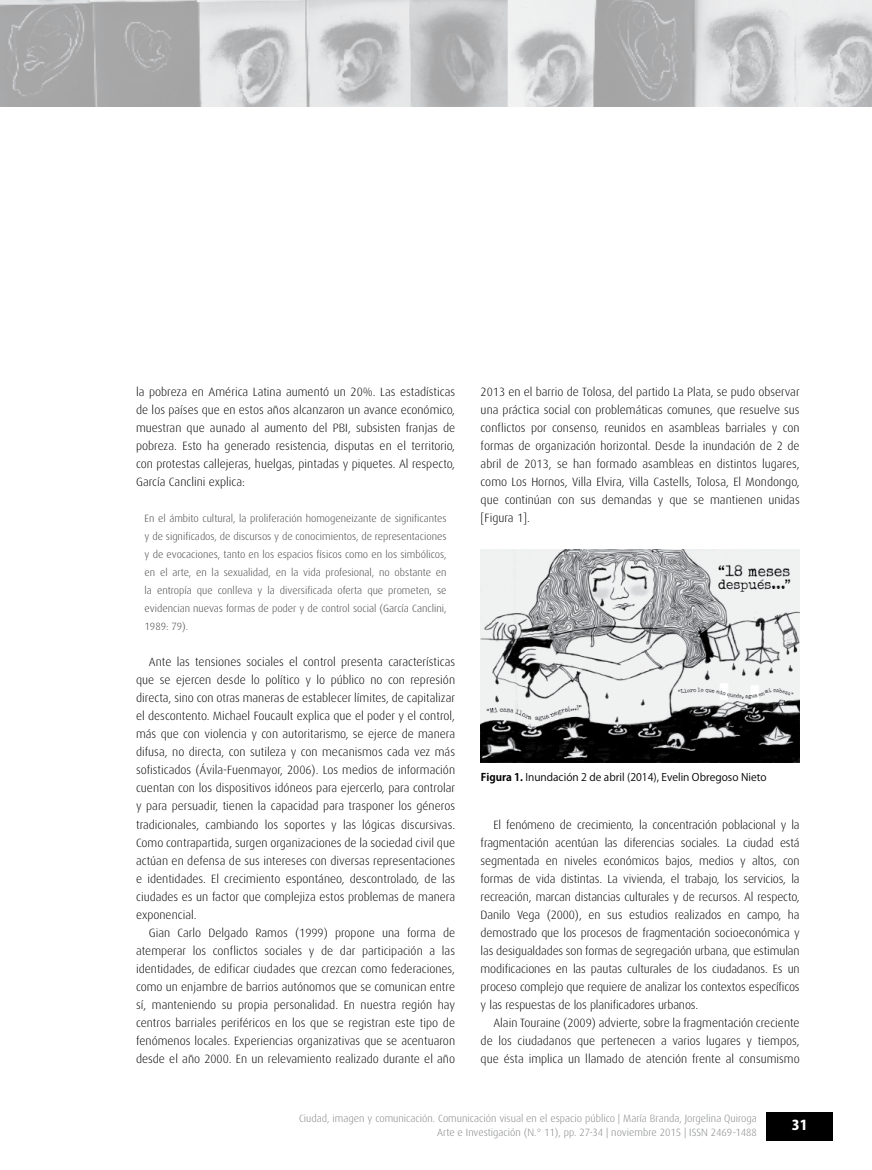
<style>
.page{position:relative;width:872px;height:1170px;background:#fff}
.page>*{position:absolute;margin:0;border:0;box-sizing:border-box;transform-origin:0 0}
.t1{font:800 13.5px "Koz Go Pro";color:#fff}
.t2{font:300 12px/18px "Dax";color:#000;text-align:justify}
.t3{font:300 10.5px/18px "Dax";color:#414042;text-align:justify}
.t4{font:300 10.5px/13.5px "Dax";color:#808285;text-align:right}
.t5{font:10.5px "Koz Go Pro";color:#000}
.s1{font-weight:700}
</style>
<div class="page">
<img style="left:0;top:0;width:872px;height:107px">
<div style="left:766px;top:1111px;width:67px;height:29px;background:#000"></div>
<img style="left:481px;top:550px;width:318px;height:212px">
<p class="t2" style="left:136px;top:383px;width:320px">la pobreza en América Latina aumentó un 20%. Las estadísticas de los países que en estos años alcanzaron un avance económico, muestran que aunado al aumento del PBI, subsisten franjas de pobreza. Esto ha generado resistencia, disputas en el territorio, con protestas callejeras, huelgas, pintadas y piquetes. Al respecto, García Canclini explica:</p>
<p class="t3" style="left:145px;top:509px;width:303px">En el ámbito cultural, la proliferación homogeneizante de significantes y de significados, de discursos y de conocimientos, de representaciones y de evocaciones, tanto en los espacios físicos como en los simbólicos, en el arte, en la sexualidad, en la vida profesional, no obstante en la entropía que conlleva y la diversificada oferta que prometen, se evidencian nuevas formas de poder y de control social (García Canclini, 1989: 79).</p>
<p class="t2" style="left:136px;top:653px;width:320px;text-indent:13px">Ante las tensiones sociales el control presenta características que se ejercen desde lo político y lo público no con represión directa, sino con otras maneras de establecer límites, de capitalizar el descontento. Michael Foucault explica que el poder y el control, más que con violencia y con autoritarismo, se ejerce de manera difusa, no directa, con sutileza y con mecanismos cada vez más sofisticados (Ávila-Fuenmayor, 2006). Los medios de información cuentan con los dispositivos idóneos para ejercerlo, para controlar y para persuadir, tienen la capacidad para trasponer los géneros tradicionales, cambiando los soportes y las lógicas discursivas.<br>Como contrapartida, surgen organizaciones de la sociedad civil que actúan en defensa de sus intereses con diversas representaciones e identidades. El crecimiento espontáneo, descontrolado, de las ciudades es un factor que complejiza estos problemas de manera exponencial.</p>
<p class="t2" style="left:136px;top:923px;width:320px;text-indent:13px">Gian Carlo Delgado Ramos (1999) propone una forma de atemperar los conflictos sociales y de dar participación a las identidades, de edificar ciudades que crezcan como federaciones, como un enjambre de barrios autónomos que se comunican entre sí, manteniendo su propia personalidad. En nuestra región hay centros barriales periféricos en los que se registran este tipo de fenómenos locales. Experiencias organizativas que se acentuaron desde el año 2000. En un relevamiento realizado durante el año</p>
<p class="t2" style="left:480px;top:383px;width:320px">2013 en el barrio de Tolosa, del partido La Plata, se pudo observar una práctica social con problemáticas comunes, que resuelve sus conflictos por consenso, reunidos en asambleas barriales y con formas de organización horizontal. Desde la inundación de 2 de abril de 2013, se han formado asambleas en distintos lugares, como Los Hornos, Villa Elvira, Villa Castells, Tolosa, El Mondongo, que continúan con sus demandas y que se mantienen unidas [Figura 1].</p>
<p class="t5" style="left:481px;top:770px;width:287px"><span class="s1">Figura 1.</span> Inundación 2 de abril (2014), Evelin Obregoso Nieto</p>
<p class="t2" style="left:480px;top:815px;width:320px;text-indent:13px">El fenómeno de crecimiento, la concentración poblacional y la fragmentación acentúan las diferencias sociales. La ciudad está segmentada en niveles económicos bajos, medios y altos, con formas de vida distintas. La vivienda, el trabajo, los servicios, la recreación, marcan distancias culturales y de recursos. Al respecto, Danilo Vega (2000), en sus estudios realizados en campo, ha demostrado que los procesos de fragmentación socioeconómica y las desigualdades son formas de segregación urbana, que estimulan modificaciones en las pautas culturales de los ciudadanos. Es un proceso complejo que requiere de analizar los contextos específicos y las respuestas de los planificadores urbanos.</p>
<p class="t2" style="left:480px;top:1013px;width:320px;text-indent:13px">Alain Touraine (2009) advierte, sobre la fragmentación creciente de los ciudadanos que pertenecen a varios lugares y tiempos, que ésta implica un llamado de atención frente al consumismo</p>
<p class="t4" style="left:299px;top:1111px;width:459px">Ciudad, imagen y comunicación. Comunicación visual en el espacio público | María Branda, Jorgelina Quiroga<br>Arte e Investigación (N.° 11), pp. 27-34 | noviembre 2015 | ISSN 2469-1488</p>
<p class="t1" style="left:792px;top:1116px;width:17px">31</p>
</div>
